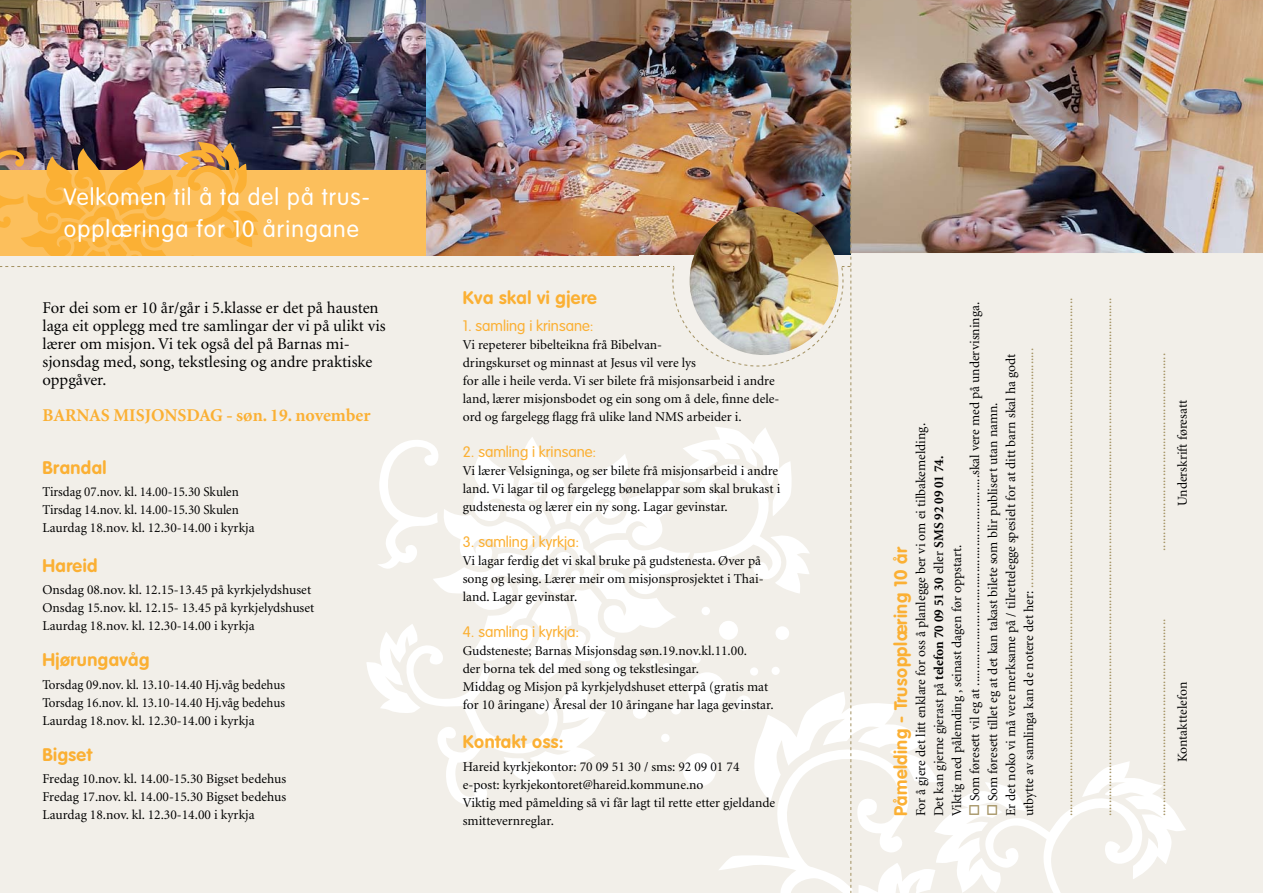
<style>
.page{position:relative;width:1263px;height:893px;background:#f2efe9}
.page>*{position:absolute;margin:0;border:0;box-sizing:border-box;transform-origin:0 0}
.t1{font:300 23.25px/31.5px "VAG Rounded";letter-spacing:.05em;color:#fff}
.t2{font:700 18px "VAG Rounded";letter-spacing:.025em;color:#fbb034}
.t3{font:700 18px "Minion";color:#fbb034}
.t4{font:16.5px/18px "Minion";color:#000}
.t5{font:300 15px "VAG Rounded";color:#fbb034}
.t6{font:13.5px/18px "Minion";color:#000}
.t7{font:13.5px "Minion";color:#a39161}
.t8{font:13.5px/18px "Minion";color:#000;scale:.96 1}
.s1{color:#a39161}
.s2{font-weight:700}
</style>
<div class="page">
<img style="left:1186px;top:0;width:77px;height:253px">
<img style="left:0;top:0;width:1186px;height:893px">
<h1 class="t1" style="left:64px;top:181px;width:307px">Velkomen til å ta del på trus&shy;opplæringa for 10 åringane</h1>
<p class="t4" style="left:43px;top:299px;width:345px">For dei som er 10 år/går i 5.klasse er det på hausten laga eit opplegg med tre samlingar der vi på ulikt vis lærer om misjon. Vi tek også del på Barnas mi&shy;sjonsdag med, song, tekstlesing og andre praktiske oppgåver.</p>
<h2 class="t3" style="left:43px;top:406px;width:330px">BARNAS MISJONSDAG - søn. 19. november</h2>
<h2 class="t2" style="left:43px;top:457px;width:66px">Brandal</h2>
<p class="t8" style="left:43px;top:484px;width:222px">Tirsdag 07.nov. kl. 14.00-15.30 Skulen<br>Tirsdag 14.nov. kl. 14.00-15.30 Skulen<br>Laurdag 18.nov. kl. 12.30-14.00 i kyrkja</p>
<h2 class="t2" style="left:43px;top:555px;width:56px">Hareid</h2>
<p class="t6" style="left:43px;top:581px;width:273px">Onsdag 08.nov. kl. 12.15-13.45 på kyrkjelydshuset<br>Onsdag 15.nov. kl. 12.15- 13.45 på kyrkjelydshuset<br>Laurdag 18.nov. kl. 12.30-14.00 i kyrkja</p>
<h2 class="t2" style="left:43px;top:649px;width:108px">Hjørungavåg</h2>
<p class="t8" style="left:43px;top:676px;width:254px;text-align:justify">Torsdag 09.nov. kl. 13.10-14.40 Hj.våg bedehus Torsdag 16.nov. kl. 13.10-14.40 Hj.våg bedehus Laurdag 18.nov. kl. 12.30-14.00 i kyrkja</p>
<h2 class="t2" style="left:43px;top:744px;width:51px">Bigset</h2>
<p class="t6" style="left:43px;top:770px;width:245px;text-align:justify">Fredag 10.nov. kl. 14.00-15.30 Bigset bedehus Fredag 17.nov. kl. 14.00-15.30 Bigset bedehus Laurdag 18.nov. kl. 12.30-14.00 i kyrkja</p>
<h2 class="t2" style="left:463px;top:287px;width:135px">Kva skal vi gjere</h2>
<p class="t5" style="left:463px;top:317px;width:132px">1. samling i krinsane:</p>
<p class="t6" style="left:463px;top:336px;width:318px">Vi repeterer bibelteikna frå Bibelvan-<br>dringskurset og minnast at Jesus vil vere lys<br>for alle i heile verda. Vi ser bilete frå misjonsarbeid i andre land, lærer misjonsbodet og ein song om å dele, finne dele&shy;ord og fargelegg flagg frå ulike land NMS arbeider i.</p>
<p class="t5" style="left:463px;top:443px;width:135px">2. samling i krinsane:</p>
<p class="t6" style="left:463px;top:462px;width:319px">Vi lærer Velsigninga, og ser bilete frå misjonsarbeid i andre land. Vi lagar til og fargelegg bønelappar som skal brukast i gudstenesta og lærer ein ny song. Lagar gevinstar.</p>
<p class="t5" style="left:463px;top:533px;width:118px">3. samling i kyrkja:</p>
<p class="t6" style="left:463px;top:552px;width:302px">Vi lagar ferdig det vi skal bruke på gudstenesta. Øver på song og lesing. Lærer meir om misjonsprosjektet i Thai&shy;land. Lagar gevinstar.</p>
<p class="t5" style="left:463px;top:623px;width:118px">4. samling i kyrkja:</p>
<p class="t6" style="left:463px;top:642px;width:312px">Gudsteneste; Barnas Misjonsdag søn.19.nov.kl.11.00.<br>der borna tek del med song og tekstlesingar.<br>Middag og Misjon på kyrkjelydshuset etterpå (gratis mat for 10 åringane) Åresal der 10 åringane har laga gevinstar.</p>
<h2 class="t2" style="left:463px;top:731px;width:102px">Kontakt oss:</h2>
<p class="t6" style="left:463px;top:758px;width:314px">Hareid kyrkjekontor: 70 09 51 30 / sms: 92 09 01 74 e-post: kyrkjekontoret@hareid.kommune.no<br>Viktig med påmelding så vi får lagt til rette etter gjeldande smittevernreglar.</p>
<p class="t6" style="left:966px;top:816px;width:516px;rotate:-90deg"><span class="s1">□</span> Som føresett vil eg at .................................................................skal vere med på undervisninga.</p>
<p class="t6" style="left:984px;top:816px;width:470px;rotate:-90deg"><span class="s1">□</span> Som føresett tillet eg at det kan takast bilete som blir publisert utan namn.<br>Er det noko vi må vere merksame på / tilrettelegge spesielt for at ditt barn skal ha godt utbytte av samlinga kan de notere det her: <span class="s1">..........................................................................</span></p>
<p class="t6" style="left:912px;top:816px;width:395px;rotate:-90deg">For å gjere det litt enklare for oss å planlegge ber vi om ei tilbakemelding.<br>Det kan gjerne gjerast på <span class="s2">telefon 70 09 51 30</span> eller <span class="s2">SMS 92 09 01 74.<br></span>Viktig med pålemding , seinast dagen før oppstart.</p>
<h2 class="t2" style="left:890px;top:816px;width:271px;rotate:-90deg">Påmelding - Trusopplæring 10 år</h2>
<p class="t7" style="left:1061px;top:816px;width:520px;rotate:-90deg">................................................................................................................................................................</p>
<p class="t7" style="left:1100px;top:816px;width:520px;rotate:-90deg">................................................................................................................................................................</p>
<p class="t7" style="left:1154px;top:551px;width:199px;rotate:-90deg">.............................................................</p>
<p class="t6" style="left:1174px;top:506px;width:108px;rotate:-90deg">Underskrift føresatt</p>
<p class="t7" style="left:1154px;top:816px;width:199px;rotate:-90deg">.............................................................</p>
<p class="t6" style="left:1174px;top:762px;width:82px;rotate:-90deg">Kontakttelefon</p>
</div>
